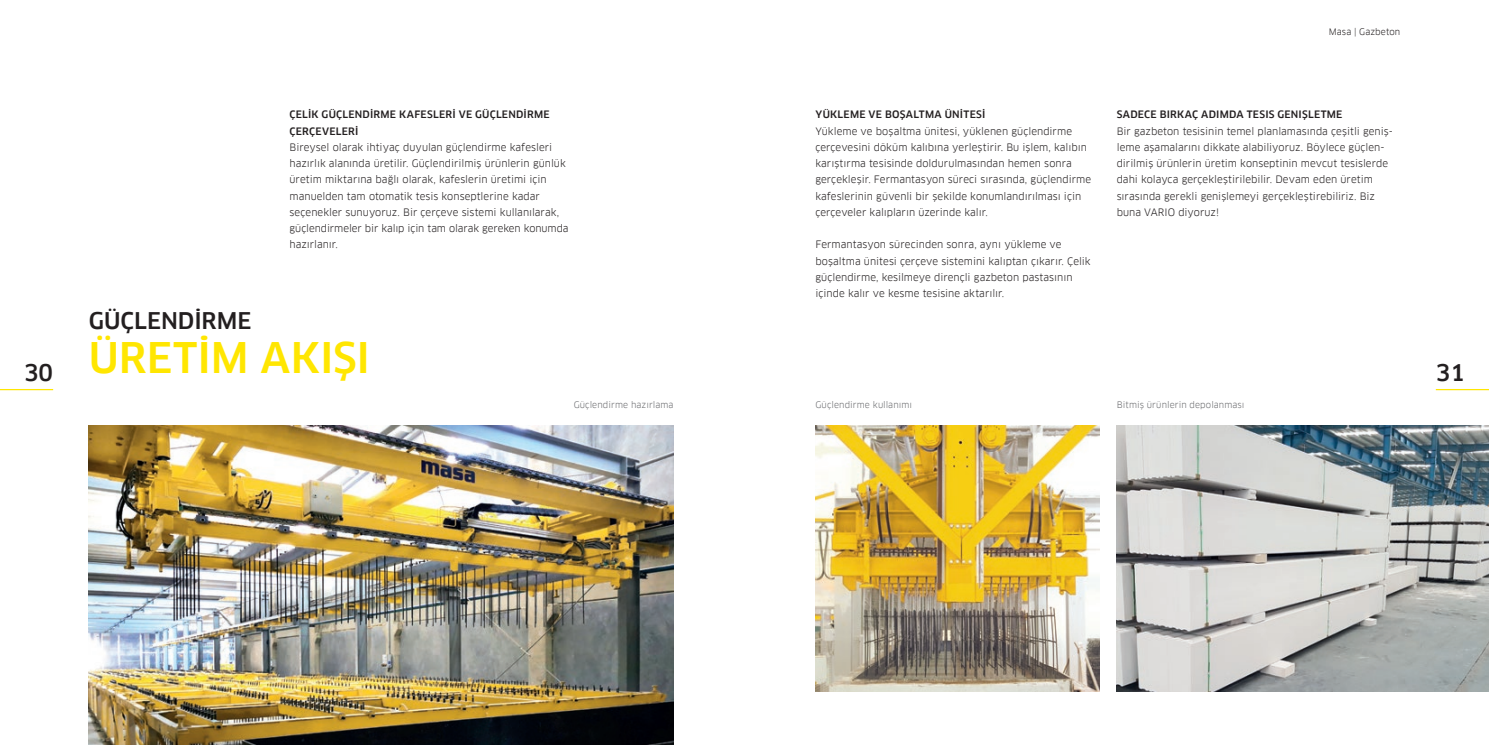
<style>
.page{position:relative;width:1489px;height:745px;background:#fff}
.page>*{position:absolute;margin:0;border:0;box-sizing:border-box;transform-origin:0 0}
.t1{font:500 41.25px "Clan Pro";color:#ffe601}
.t2{font:500 22.5px "Clan Pro";color:#231f20}
.t3{font:10px/16.2px "Clan Pro";color:#231f20}
.t4{font:500 10px/16.2px "Clan Pro";letter-spacing:.025em;color:#231f20}
.t5{font:8.75px "Clan Pro";letter-spacing:.01em;color:#6c6d70}
.t6{font:8.75px "Clan Pro";letter-spacing:.01em;color:#231f20}
</style>
<div class="page">
<img style="left:815px;top:425px;width:283px;height:266px">
<img style="left:89px;top:425px;width:584px;height:319px">
<img style="left:1116px;top:425px;width:372px;height:266px">
<hr style="left:0;top:389px;width:53px;height:1px;background:#ffe601">
<hr style="left:1435px;top:389px;width:53px;height:1px;background:#ffe601">
<p class="t4" style="left:289px;top:106px;width:261px">ÇELIK GÜÇLENDIRME KAFESLERI VE GÜÇLENDIRME<br>ÇERÇEVELERI</p>
<p class="t3" style="left:289px;top:139px;width:280px">Bireysel olarak ihtiyaç duyulan güçlendirme kafesleri hazırlık alanında üretilir. Güçlendirilmiş ürünlerin günlük üretim miktarına bağlı olarak, kafeslerin üretimi için manuelden tam otomatik tesis konseptlerine kadar seçenekler sunuyoruz. Bir çerçeve sistemi kullanılarak, güçlendirmeler bir kalıp için tam olarak gereken konumda hazırlanır.</p>
<p class="t6" style="left:1328px;top:27px;width:73px">Masa | Gazbeton</p>
<p class="t4" style="left:815px;top:106px;width:171px">YÜKLEME VE BOŞALTMA ÜNITESI</p>
<p class="t3" style="left:815px;top:123px;width:277px">Yükleme ve boşaltma ünitesi, yüklenen güçlendirme çerçevesini döküm kalıbına yerleştirir. Bu işlem, kalıbın karıştırma tesisinde doldurulmasından hemen sonra gerçekleşir. Fermantasyon süreci sırasında, güçlendirme kafeslerinin güvenli bir şekilde konumlandırılması için çerçeveler kalıpların üzerinde kalır.</p>
<p class="t3" style="left:815px;top:236px;width:277px">Fermantasyon sürecinden sonra, aynı yükleme ve boşaltma ünitesi çerçeve sistemini kalıptan çıkarır. Çelik güçlendirme, kesilmeye dirençli gazbeton pastasının içinde kalır ve kesme tesisine aktarılır.</p>
<p class="t4" style="left:1116px;top:106px;width:227px">SADECE BIRKAÇ ADIMDA TESIS GENIŞLETME</p>
<p class="t3" style="left:1116px;top:123px;width:278px">Bir gazbeton tesisinin temel planlamasında çeşitli geniş&shy;leme aşamalarını dikkate alabiliyoruz. Böylece güçlen&shy;dirilmiş ürünlerin üretim konseptinin mevcut tesislerde dahi kolayca gerçekleştirilebilir. Devam eden üretim sırasında gerekli genişlemeyi gerçekleştirebiliriz. Biz buna VARIO diyoruz!</p>
<h2 class="t2" style="left:89px;top:307px;width:164px">GÜÇLENDIRME</h2>
<h1 class="t1" style="left:89px;top:333px;width:283px">ÜRETİ M AKIŞI</h1>
<h2 class="t2" style="left:24px;top:359px;width:31px">30</h2>
<h2 class="t2" style="left:1435px;top:359px;width:31px">31</h2>
<p class="t5" style="left:573px;top:399px;width:101px">Güçlendirme hazırlama</p>
<p class="t5" style="left:815px;top:399px;width:98px">Güçlendirme kullanımı</p>
<p class="t5" style="left:1116px;top:399px;width:129px">Bitmiş ürünlerin depolanması</p>
</div>
